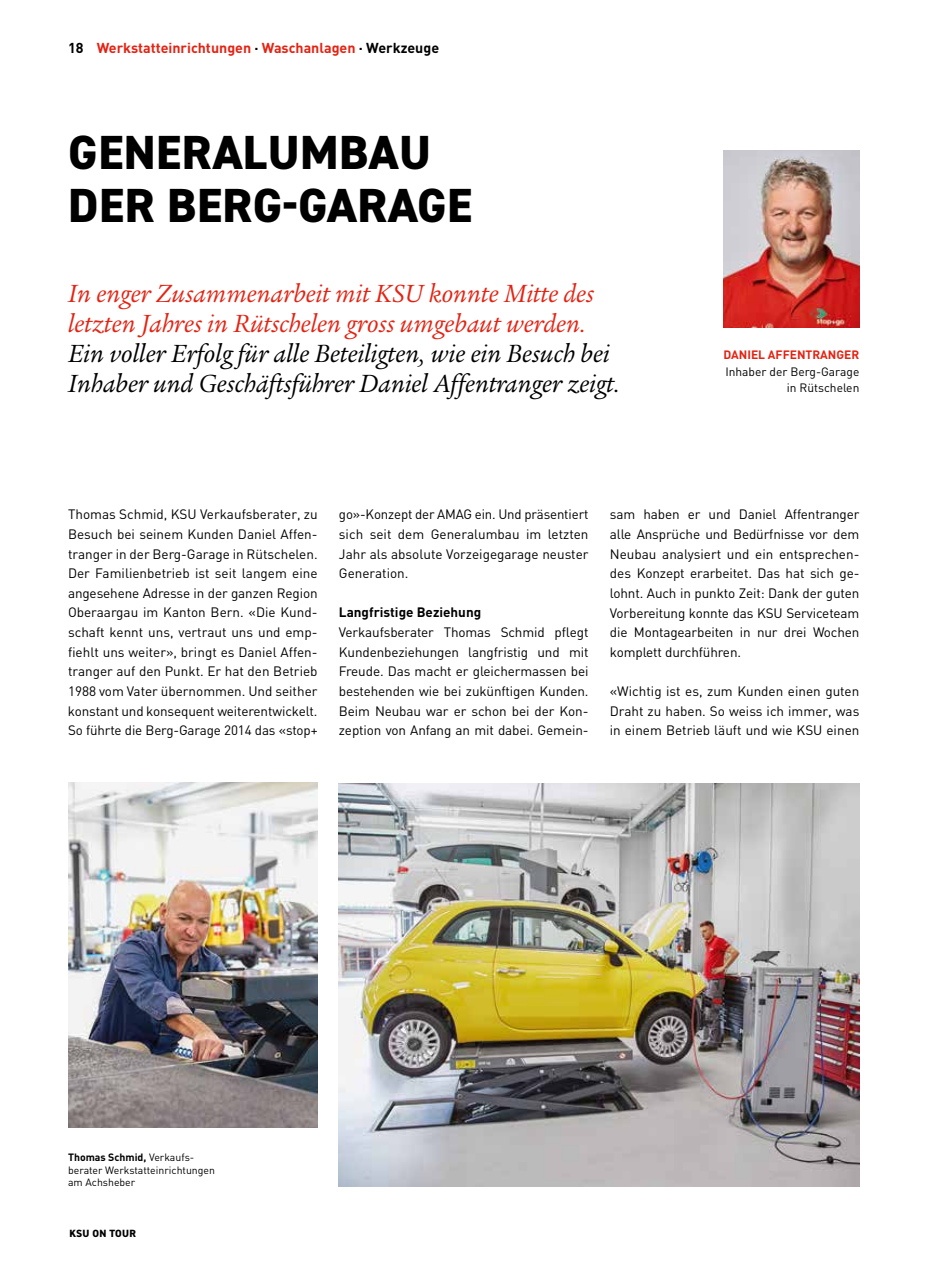
<style>
.page{position:relative;width:936px;height:1263px;background:#fff}
.page>*{position:absolute;margin:0;border:0;box-sizing:border-box;transform-origin:0 0}
.t1{font:800 48px/52.5px "DIN2014";letter-spacing:.01em;color:#000}
.t2{font:italic 27px/30px "Legacy Serif Std";color:#000}
.t3{font:italic 27px/30px "Legacy Serif Std";color:#e42313}
.t4{font:700 14.25px "DIN";color:#e42313}
.t5{font:13.5px/19.6px "DIN";color:#000;text-align:justify}
.t6{font:700 13.5px "DIN";color:#000}
.t7{font:12px/16.5px "DIN";color:#000;text-align:right}
.t8{font:700 12px "DIN";color:#e42313}
.t9{font:10.5px/12.8px "DIN";color:#000}
.t10{font:800 10.5px "DIN2014";letter-spacing:.02em;color:#000}
.s1{color:#000}
.s2{font-weight:700}
</style>
<div class="page">
<img style="left:339px;top:783px;width:520px;height:403px">
<img style="left:724px;top:150px;width:135px;height:178px">
<img style="left:68px;top:783px;width:249px;height:344px">
<p class="t4" style="left:68px;top:39px;width:372px"><span class="s1">18</span> Werkstatteinrichtungen <span class="s1">·</span> Waschanlagen <span class="s1">· Werkzeuge</span></p>
<h1 class="t1" style="left:68px;top:126px;width:405px">GENERALUMBAU<br>DER BERG-GARAGE</h1>
<h2 class="t3" style="left:68px;top:279px;width:527px">In enger Zusammenarbeit mit KSU konnte Mitte des letzten Jahres in Rütschelen gross umgebaut werden.</h2>
<h2 class="t2" style="left:68px;top:339px;width:553px">Ein voller Erfolg für alle Beteiligten, wie ein Besuch bei<br>Inhaber und Geschäftsführer Daniel Affentranger zeigt.</h2>
<p class="t8" style="left:723px;top:347px;width:137px">DANIEL AFFENTRANGER</p>
<p class="t7" style="left:725px;top:363px;width:135px">Inhaber der Berg-Garage in Rütschelen</p>
<p class="t5" style="left:68px;top:504px;width:251px;text-align:left">Thomas Schmid, KSU Verkaufsberater, zu Besuch bei seinem Kunden Daniel Affen&shy;tranger in der Berg-Garage in Rütschelen.<br>Der Familienbetrieb ist seit -langem eine angesehene Adresse in der ganzen Region Oberaargau im Kanton Bern. «Die Kund-- schaft kennt uns, vertraut uns und emp&shy;fiehlt uns weiter», bringt es Daniel Affen&shy;tranger auf den Punkt. Er hat den Betrieb 1988 vom Vater übernommen. Und seither konstant und konsequent weiterentwickelt.<br>So führte die Berg-Garage 2014 das «stop+</p>
<p class="t5" style="left:339px;top:504px;width:251px">go»-Konzept der AMAG ein. Und präsentiert sich seit dem Generalumbau im letzten Jahr als absolute Vorzeigegarage neuster Generation.</p>
<p class="t6" style="left:339px;top:604px;width:144px">Langfristige Beziehung</p>
<p class="t5" style="left:339px;top:622px;width:251px">Verkaufsberater Thomas Schmid pflegt Kundenbeziehungen langfristig und mit Freude. Das macht er gleichermassen bei bestehenden wie bei zukünftigen Kunden.<br>Beim Neubau war er schon bei der Kon&shy;zeption von Anfang an mit dabei. Gemein-</p>
<p class="t5" style="left:609px;top:504px;width:251px">sam haben er und Daniel Affentranger alle Ansprüche und Bedürfnisse vor dem Neubau analysiert und ein entsprechen&shy;des Konzept erarbeitet. Das hat sich ge&shy;lohnt. Auch in punkto Zeit: Dank der guten Vorbereitung konnte das KSU Serviceteam die Montagearbeiten in nur drei -Wochen komplett durchführen.</p>
<p class="t5" style="left:609px;top:681px;width:251px">«Wichtig ist es, zum Kunden einen guten Draht zu haben. So weiss ich immer, was in einem Betrieb läuft und wie KSU einen</p>
<p class="t9" style="left:68px;top:1150px;width:148px"><span class="s2">Thomas Schmid,</span> Verkaufs&shy;berater Werkstatteinrichtungen am Achsheber</p>
<p class="t10" style="left:69px;top:1226px;width:68px">KSU ON TOUR</p>
</div>
